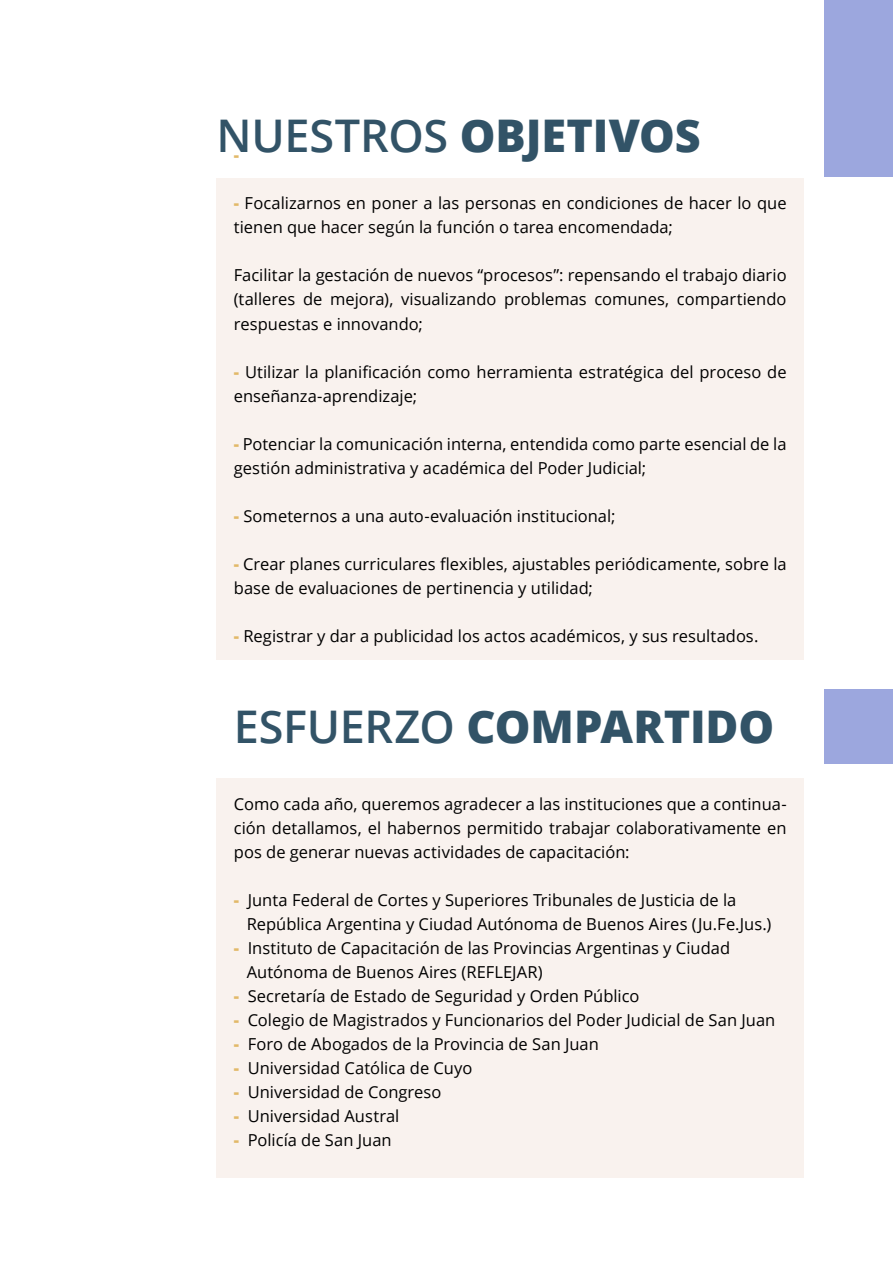
<style>
.page{position:relative;width:893px;height:1263px;background:#fff}
.page>*{position:absolute;margin:0;border:0;box-sizing:border-box;transform-origin:0 0}
.t1{font:800 45px "Open Sans";letter-spacing:-.005em;color:#325367}
.t2{font:600 45px "Open Sans";color:#325367}
.t3{font:16.5px/24px "Open Sans";color:#000}
.t4{font:800 16.5px "Open Sans";color:#e2b969}
.s1{font-weight:800;color:#e2b969}
.s2{font-weight:600}
</style>
<div class="page">
<div style="left:825px;top:0;width:68px;height:176px;background:#9ca7de"></div>
<div style="left:825px;top:689px;width:68px;height:74px;background:#9ca7de"></div>
<div style="left:217px;top:179px;width:587px;height:481px;background:#f9f2ee"></div>
<div style="left:217px;top:779px;width:587px;height:399px;background:#f9f2ee"></div>
<h1 class="t2" style="left:217px;top:105px;width:64px">NUESTROS</h1>
<p class="t4" style="left:234px;top:143px;width:7px">-</p>
<h1 class="t1" style="left:460px;top:101px;width:242px">OBJETIVOS</h1>
<p class="t3" style="left:234px;top:191px;width:554px"><span class="s1">-</span> Focalizarnos en poner a las personas en condiciones de hacer lo que tienen que hacer según la función o tarea encomendada;</p>
<p class="t3" style="left:234px;top:263px;width:554px;text-align:justify">Facilitar la gestación de nuevos “procesos”: repensando el trabajo diario (talleres de mejora), visualizando problemas comunes, compartiendo respuestas e innovando;</p>
<p class="t3" style="left:234px;top:359px;width:554px"><span class="s1">-</span> Utilizar la planificación como herramienta estratégica del proceso de enseñanza-aprendizaje;</p>
<p class="t3" style="left:234px;top:431px;width:554px"><span class="s1">-</span> Potenciar la comunicación interna, entendida como parte esencial de la gestión administrativa y académica del Poder Judicial;</p>
<p class="t3" style="left:234px;top:503px;width:383px"><span class="s1">-</span> Someternos a una auto-evaluación institucional;</p>
<p class="t3" style="left:234px;top:551px;width:554px"><span class="s1">-</span> Crear planes curriculares flexibles, ajustables periódicamente, sobre la base de evaluaciones de pertinencia y utilidad;</p>
<p class="t3" style="left:234px;top:623px;width:526px"><span class="s1">-</span> Registrar y dar a publicidad los actos académicos, y sus resultados.</p>
<h1 class="t2" style="left:234px;top:695px;width:102px">ESFUER</h1>
<h1 class="t1" style="left:395px;top:692px;width:381px"><span class="s2">ZO</span> COMPARTIDO</h1>
<p class="t3" style="left:234px;top:791px;width:554px;text-align:justify">Como cada año, queremos agradecer a las instituciones que a continua&shy;ción detallamos, el habernos permitido trabajar colaborativamente en pos de generar nuevas actividades de capacitación:</p>
<p class="t3" style="left:247px;top:887px;width:526px;text-indent:-13px"><span class="s1">-</span> Junta Federal de Cortes y Superiores Tribunales de Justicia de la<br>República Argentina y Ciudad Autónoma de Buenos Aires (Ju.Fe.Jus.)</p>
<p class="t3" style="left:247px;top:935px;width:485px;text-indent:-13px"><span class="s1">-</span> Instituto de Capacitación de las Provincias Argentinas y Ciudad<br>Autónoma de Buenos Aires (REFLEJAR)</p>
<p class="t3" style="left:234px;top:983px;width:407px"><span class="s1">-</span> Secretaría de Estado de Seguridad y Orden Público</p>
<p class="t3" style="left:234px;top:1007px;width:543px"><span class="s1">-</span> Colegio de Magistrados y Funcionarios del Poder Judicial de San Juan</p>
<p class="t3" style="left:234px;top:1031px;width:366px"><span class="s1">-</span> Foro de Abogados de la Provincia de San Juan</p>
<p class="t3" style="left:234px;top:1055px;width:240px"><span class="s1">-</span> Universidad Católica de Cuyo</p>
<p class="t3" style="left:234px;top:1079px;width:209px"><span class="s1">-</span> Universidad de Congreso</p>
<p class="t3" style="left:234px;top:1103px;width:167px"><span class="s1">-</span> Universidad Austral</p>
<p class="t3" style="left:234px;top:1127px;width:159px"><span class="s1">-</span> Policía de San Juan</p>
</div>
